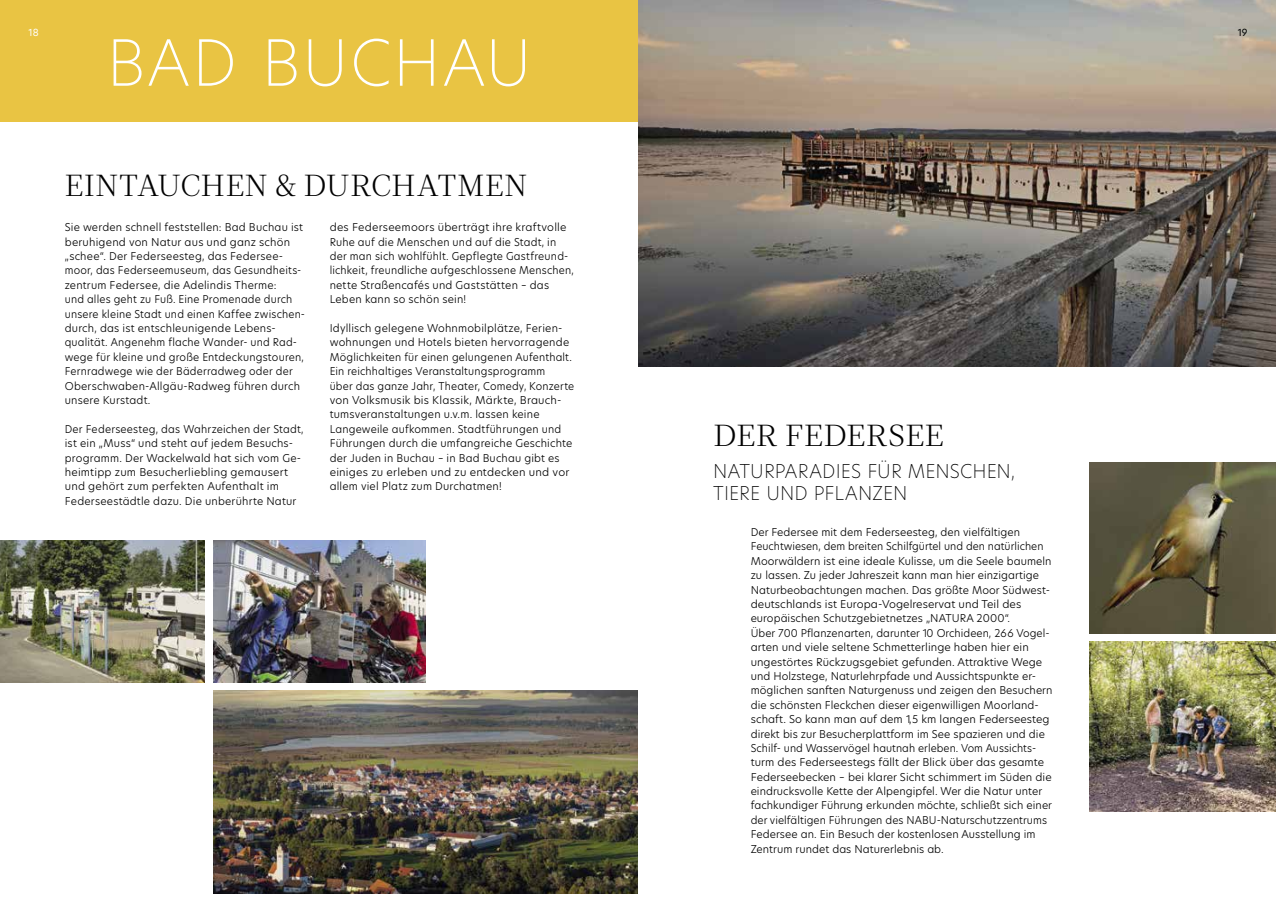
<style>
.page{position:relative;width:1276px;height:922px;background:#fff}
.page>*{position:absolute;margin:0;border:0;box-sizing:border-box;transform-origin:0 0}
.t1{font:200 62.5px "Hero New";letter-spacing:.025em;color:#fff}
.t2{font:300 31.25px "Velino Text";letter-spacing:.025em;color:#000}
.t3{font:200 18.75px/22.5px "Hero New";letter-spacing:.005em;color:#000}
.t4{font:300 10.62px/14.4px "Hero New";letter-spacing:.005em;color:#000}
.t5{font:9.62px "Hero New";color:#fff}
.t6{font:9.62px "Hero New";color:#000}
</style>
<div class="page">
<div style="left:0;top:0;width:638px;height:121px;background:#e9c443"></div>
<img style="left:213px;top:540px;width:213px;height:142px">
<img style="left:0;top:540px;width:205px;height:142px">
<img style="left:213px;top:690px;width:425px;height:202px">
<img style="left:638px;top:0;width:638px;height:367px">
<img style="left:1089px;top:463px;width:187px;height:170px">
<img style="left:1089px;top:641px;width:187px;height:170px">
<p class="t5" style="left:28px;top:26px;width:12px">18</p>
<p class="t6" style="left:1237px;top:26px;width:11px">19</p>
<h1 class="t1" style="left:106px;top:20px;width:427px">BAD BUCHAU</h1>
<h2 class="t2" style="left:65px;top:166px;width:463px">EINTAUCHEN &amp; DURCHATMEN</h2>
<p class="t4" style="left:65px;top:220px;width:241px">Sie werden schnell feststellen: Bad Buchau ist beruhigend von Natur aus und ganz schön „schee“. Der Federseesteg, das Federsee&shy;moor, das Federseemuseum, das Gesundheits&shy;zentrum Federsee, die Adelindis Therme:<br>und alles geht zu Fuß. Eine Promenade durch unsere kleine Stadt und einen Kaffee zwischen&shy;durch, das ist entschleunigende Lebens&shy;qualität. Angenehm flache Wander- und Rad&shy;wege für kleine und große Entdeckungstouren, Fernradwege wie der Bäderradweg oder der Oberschwaben-Allgäu-Radweg führen durch unsere Kurstadt.</p>
<p class="t4" style="left:65px;top:421px;width:240px">Der Federseesteg, das Wahrzeichen der Stadt, ist ein „Muss“ und steht auf jedem Besuchs&shy;programm. Der Wackelwald hat sich vom Ge&shy;heimtipp zum Besucherliebling gemausert und gehört zum perfekten Aufenthalt im Federseestädtle dazu. Die unberührte Natur</p>
<p class="t4" style="left:330px;top:220px;width:246px">des Federseemoors überträgt ihre kraftvolle Ruhe auf die Menschen und auf die Stadt, in der man sich wohlfühlt. Gepflegte Gastfreund&shy;lichkeit, freundliche aufgeschlossene Menschen, nette Straßencafés und Gaststätten – das Leben kann so schön sein!</p>
<p class="t4" style="left:330px;top:320px;width:246px">Idyllisch gelegene Wohnmobilplätze, Ferien&shy;wohnungen und Hotels bieten hervorragende Möglichkeiten für einen gelungenen Aufenthalt.<br>Ein reichhaltiges Veranstaltungsprogramm<br>über das ganze Jahr, Theater, Comedy, Konzerte von Volksmusik bis Klassik, Märkte, Brauch&shy;tumsveranstaltungen u.v.m. lassen keine Langeweile aufkommen. Stadtführungen und Führungen durch die umfangreiche Geschichte der Juden in Buchau – in Bad Buchau gibt es einiges zu erleben und zu entdecken und vor allem viel Platz zum Durchatmen!</p>
<h2 class="t2" style="left:713px;top:416px;width:232px">DER FEDERSEE</h2>
<h3 class="t3" style="left:713px;top:459px;width:303px">NATURPARADIES FÜR MENSCHEN,<br>TIERE UND PFLANZEN</h3>
<p class="t4" style="left:750px;top:524px;width:303px">Der Federsee mit dem Federseesteg, den vielfältigen Feuchtwiesen, dem breiten Schilfgürtel und den natürlichen Moorwäldern ist eine ideale Kulisse, um die Seele baumeln zu lassen. Zu jeder Jahreszeit kann man hier einzigartige Naturbeobachtungen machen. Das größte Moor Südwest&shy;deutschlands ist Europa-Vogelreservat und Teil des europäischen Schutzgebietnetzes „NATURA 2000“.<br>Über 700 Pflanzenarten, darunter 10 Orchideen, 266 Vogel&shy;arten und viele seltene Schmetterlinge haben hier ein ungestörtes Rückzugsgebiet gefunden. Attraktive Wege und Holzstege, Naturlehrpfade und Aussichtspunkte er&shy;möglichen sanften Naturgenuss und zeigen den Besuchern die schönsten Fleckchen dieser eigenwilligen Moorland&shy;schaft. So kann man auf dem 1,5 km langen Federseesteg direkt bis zur Besucherplattform im See spazieren und die Schilf- und Wasservögel hautnah erleben. Vom Aussichts&shy;turm des Federseestegs fällt der Blick über das gesamte Federseebecken – bei klarer Sicht schimmert im Süden die eindrucksvolle Kette der Alpengipfel. Wer die Natur unter fachkundiger Führung erkunden möchte, schließt sich einer der vielfältigen Führungen des NABU-Naturschutzzentrums Federsee an. Ein Besuch der kostenlosen Ausstellung im Zentrum rundet das Naturerlebnis ab.</p>
</div>
